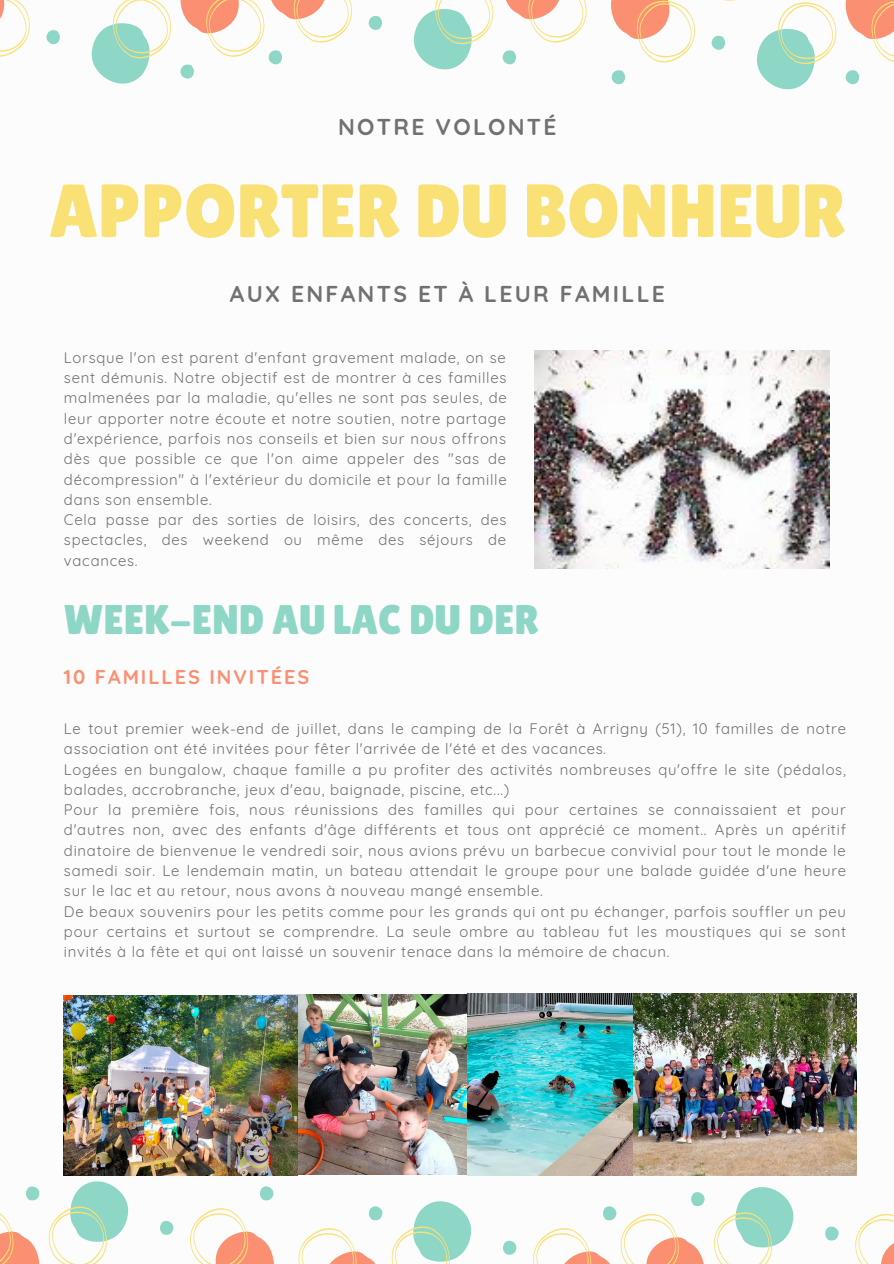
<style>
.page{position:relative;width:894px;height:1264px;background:#fff}
.page>*{position:absolute;margin:0;border:0;box-sizing:border-box;transform-origin:0 0}
.t1{font:75.3px "Lilita One";color:#fae175}
.t2{font:41.4px "Lilita One";color:#8ed7c7}
.t3{font:700 22.8px "Quicksand";letter-spacing:.1em;color:#717171}
.t4{font:700 19.8px "Quicksand";letter-spacing:.1em;color:#fa8f71}
.t5{font:14.85px/20.2px "Quicksand";letter-spacing:.05em;color:#717171;text-align:justify}
</style>
<div class="page">
<img style="left:534px;top:351px;width:295px;height:217px">
<svg style="left:0;top:0;width:30px;height:57px"></svg>
<svg style="left:46px;top:30px;width:14px;height:15px"></svg>
<svg style="left:91px;top:0;width:261px;height:84px"></svg>
<svg style="left:368px;top:16px;width:14px;height:14px"></svg>
<svg style="left:413px;top:0;width:174px;height:69px"></svg>
<svg style="left:845px;top:70px;width:14px;height:15px"></svg>
<svg style="left:611px;top:0;width:225px;height:89px"></svg>
<svg style="left:845px;top:0;width:48px;height:62px"></svg>
<svg style="left:855px;top:1213px;width:38px;height:50px"></svg>
<svg style="left:825px;top:1226px;width:13px;height:14px"></svg>
<svg style="left:713px;top:1187px;width:81px;height:76px"></svg>
<svg style="left:533px;top:1192px;width:172px;height:71px"></svg>
<svg style="left:503px;top:1240px;width:13px;height:14px"></svg>
<svg style="left:369px;top:1206px;width:13px;height:14px"></svg>
<svg style="left:391px;top:1201px;width:81px;height:62px"></svg>
<svg style="left:298px;top:1228px;width:77px;height:35px"></svg>
<svg style="left:260px;top:1186px;width:13px;height:14px"></svg>
<svg style="left:190px;top:1208px;width:84px;height:55px"></svg>
<svg style="left:160px;top:1220px;width:14px;height:15px"></svg>
<svg style="left:26px;top:1186px;width:14px;height:14px"></svg>
<svg style="left:48px;top:1181px;width:81px;height:82px"></svg>
<svg style="left:0;top:1213px;width:40px;height:50px"></svg>
<img style="left:273px;top:994px;width:194px;height:180px">
<img style="left:64px;top:995px;width:233px;height:180px">
<img style="left:467px;top:993px;width:389px;height:182px">
<p class="t3" style="left:338px;top:112px;width:220px">NOTRE VOLONTÉ</p>
<p class="t1" style="left:49px;top:168px;width:798px">APPORTER DU BONHEUR</p>
<p class="t3" style="left:230px;top:279px;width:436px">AUX ENFANTS ET À LEUR FAMILLE</p>
<p class="t5" style="left:64px;top:347px;width:444px">Lorsque l'on est parent d'enfant gravement malade, on se sent démunis. Notre objectif est de montrer à ces familles malmenées par la maladie, qu'elles ne sont pas seules, de leur apporter notre écoute et notre soutien, notre partage d'expérience, parfois nos conseils et bien sur nous offrons dès que possible ce que l'on aime appeler des "sas de décompression" à l'extérieur du domicile et pour la famille dans son ensemble.</p>
<p class="t5" style="left:64px;top:509px;width:444px">Cela passe par des sorties de loisirs, des concerts, des spectacles, des weekend ou même des séjours de vacances.</p>
<p class="t2" style="left:64px;top:596px;width:476px">WEEK-END AU LAC DU DER</p>
<p class="t4" style="left:64px;top:664px;width:247px">10 FAMILLES INVITÉES</p>
<p class="t5" style="left:64px;top:718px;width:783px">Le tout premier week-end de juillet, dans le camping de la Forêt à Arrigny (51), 10 familles de notre association ont été invitées pour fêter l'arrivée de l'été et des vacances.</p>
<p class="t5" style="left:64px;top:759px;width:783px">Logées en bungalow, chaque famille a pu profiter des activités nombreuses qu'offre le site (pédalos, balades, accrobranche, jeux d'eau, baignade, piscine, etc...)</p>
<p class="t5" style="left:64px;top:799px;width:783px">Pour la première fois, nous réunissions des familles qui pour certaines se connaissaient et pour d'autres non, avec des enfants d'âge différents et tous ont apprécié ce moment.. Après un apéritif dinatoire de bienvenue le vendredi soir, nous avions prévu un barbecue convivial pour tout le monde le samedi soir. Le lendemain matin, un bateau attendait le groupe pour une balade guidée d'une heure sur le lac et au retour, nous avons à nouveau mangé ensemble.</p>
<p class="t5" style="left:64px;top:900px;width:783px">De beaux souvenirs pour les petits comme pour les grands qui ont pu échanger, parfois souffler un peu pour certains et surtout se comprendre. La seule ombre au tableau fut les moustiques qui se sont invités à la fête et qui ont laissé un souvenir tenace dans la mémoire de chacun.</p>
</div>
